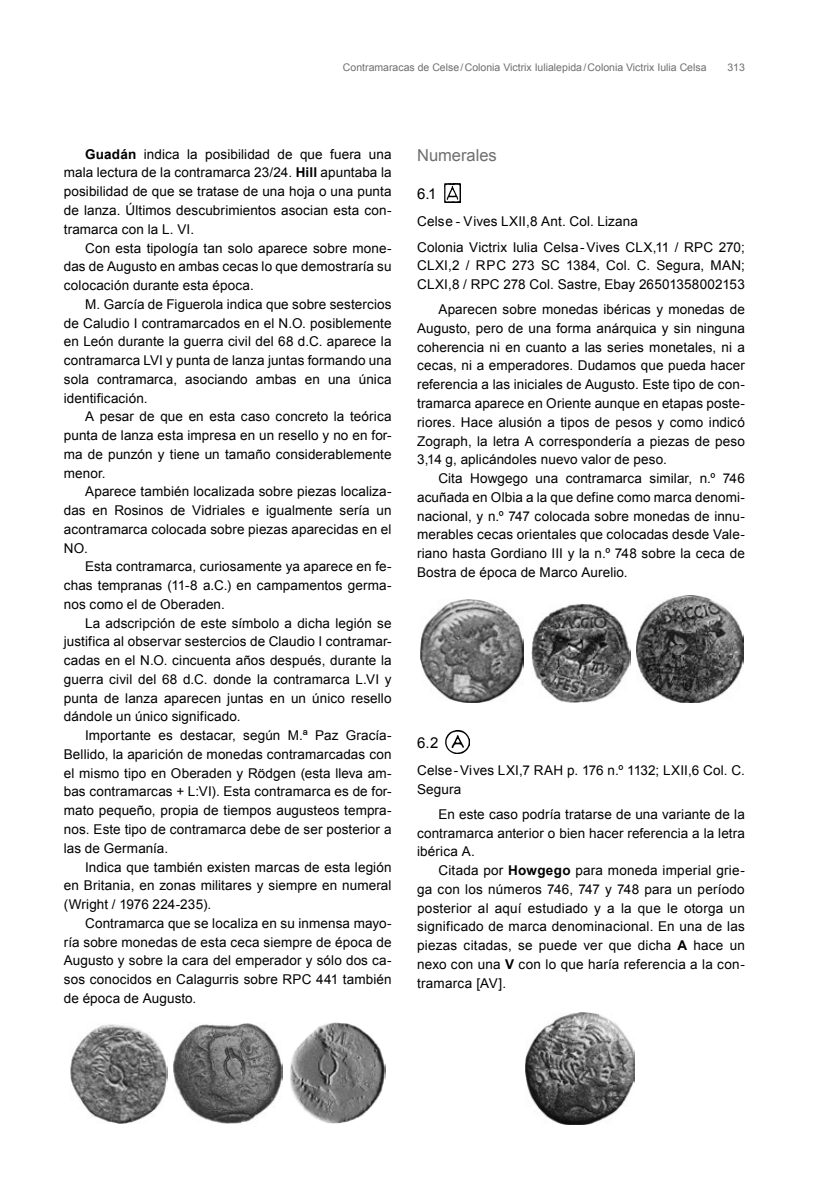
<style>
.page{position:relative;width:830px;height:1191px;background:#fff}
.page>*{position:absolute;margin:0;border:0;box-sizing:border-box;transform-origin:0 0}
.t1{font:16.5px "Arial";color:#706f6f}
.t2{font:15px "Arial";color:#000}
.t3{font:13.5px/18.8px "Arial";letter-spacing:.01em;color:#000;text-align:justify}
.t4{font:10.5px "Arial";color:#706f6f}
.s1{font-weight:700}
</style>
<div class="page">
<img style="left:70px;top:1024px;width:98px;height:99px">
<img style="left:173px;top:1023px;width:110px;height:100px">
<img style="left:290px;top:1022px;width:95px;height:101px">
<img style="left:444px;top:184px;width:16px;height:18px">
<img style="left:420px;top:599px;width:103px;height:103px">
<img style="left:531px;top:603px;width:99px;height:99px">
<img style="left:636px;top:595px;width:107px;height:107px">
<img style="left:445px;top:730px;width:24px;height:23px">
<img style="left:525px;top:1012px;width:109px;height:112px">
<p class="t4" style="left:343px;top:62px;width:365px">Contramaracas de Celse/Colonia Victrix Iulialepida/Colonia Victrix Iulia Celsa</p>
<p class="t4" style="left:727px;top:62px;width:19px">313</p>
<p class="t3" style="left:64px;top:145px;width:329px;text-indent:21px"><span class="s1">Guadán</span> indica la posibilidad de que fuera una mala lectura de la contramarca 23/24. <span class="s1">Hill</span> apuntaba la posibilidad de que se tratase de una hoja o una punta de lanza. Últimos descubrimientos asocian esta con&shy;tramarca con la L. VI.</p>
<p class="t3" style="left:64px;top:238px;width:329px;text-indent:21px">Con esta tipología tan solo aparece sobre mone&shy;das de Augusto en ambas cecas lo que demostraría su colocación durante esta época.</p>
<p class="t3" style="left:64px;top:295px;width:329px;text-indent:21px">M. García de Figuerola indica que sobre sestercios de Caludio I contramarcados en el N.O. posiblemente en León durante la guerra civil del 68 d.C. aparece la contramarca LVI y punta de lanza juntas formando una sola contramarca, asociando ambas en una única identificación.</p>
<p class="t3" style="left:64px;top:407px;width:329px;text-indent:21px">A pesar de que en esta caso concreto la teórica punta de lanza esta impresa en un resello y no en for&shy;ma de punzón y tiene un tamaño considerablemente menor.</p>
<p class="t3" style="left:64px;top:482px;width:329px;text-indent:21px">Aparece también localizada sobre piezas localiza&shy;das en Rosinos de Vidriales e igualmente sería un acontramarca colocada sobre piezas aparecidas en el NO.</p>
<p class="t3" style="left:64px;top:557px;width:329px;text-indent:21px">Esta contramarca, curiosamente ya aparece en fe&shy;chas tempranas (11-8 a.C.) en campamentos germa&shy;nos como el de Oberaden.</p>
<p class="t3" style="left:64px;top:613px;width:329px;text-indent:21px">La adscripción de este símbolo a dicha legión se justifica al observar sestercios de Claudio I contramar&shy;cadas en el N.O. cincuenta años después, durante la guerra civil del 68 d.C. donde la contramarca L.VI y punta de lanza aparecen juntas en un único resello dándole un único significado.</p>
<p class="t3" style="left:64px;top:726px;width:329px;text-indent:21px">Importante es destacar, según M.ª Paz Gracía-Bellido, la aparición de monedas contramarcadas con el mismo tipo en Oberaden y Rödgen (esta lleva am&shy;bas contramarcas + L:VI). Esta contramarca es de for&shy;mato pequeño, propia de tiempos augusteos tempra&shy;nos. Este tipo de contramarca debe de ser posterior a las de Germanía.</p>
<p class="t3" style="left:64px;top:857px;width:329px;text-indent:21px">Indica que también existen marcas de esta legión en Britania, en zonas militares y siempre en numeral (Wright / 1976 224-235).</p>
<p class="t3" style="left:64px;top:913px;width:329px;text-indent:21px">Contramarca que se localiza en su inmensa mayo&shy;ría sobre monedas de esta ceca siempre de época de Augusto y sobre la cara del emperador y sólo dos ca&shy;sos conocidos en Calagurris sobre RPC 441 también de época de Augusto.</p>
<p class="t1" style="left:417px;top:146px;width:81px">Numerales</p>
<p class="t2" style="left:417px;top:186px;width:21px">6.1</p>
<p class="t3" style="left:417px;top:209px;width:329px;line-height:25px">Celse - Vives LXII,8 Ant. Col. Lizana<br>Colonia Victrix Iulia Celsa-Vives CLX,11 / RPC 270;</p>
<p class="t3" style="left:417px;top:256px;width:329px">CLXI,2 / RPC 273 SC 1384, Col. C. Segura, MAN;<br>CLXI,8 / RPC 278 Col. Sastre, Ebay 26501358002153</p>
<p class="t3" style="left:417px;top:300px;width:329px;text-indent:21px">Aparecen sobre monedas ibéricas y monedas de Augusto, pero de una forma anárquica y sin ninguna coherencia ni en cuanto a las series monetales, ni a cecas, ni a emperadores. Dudamos que pueda hacer referencia a las iniciales de Augusto. Este tipo de con&shy;tramarca aparece en Oriente aunque en etapas poste&shy;riores. Hace alusión a tipos de pesos y como indicó Zograph, la letra A correspondería a piezas de peso 3,14 g, aplicándoles nuevo valor de peso.</p>
<p class="t3" style="left:417px;top:469px;width:329px;text-indent:21px">Cita Howgego una contramarca similar, n.º 746 acuñada en Olbia a la que define como marca denomi&shy;nacional, y n.º 747 colocada sobre monedas de innu&shy;merables cecas orientales que colocadas desde Vale&shy;riano hasta Gordiano III y la n.º 748 sobre la ceca de Bostra de época de Marco Aurelio.</p>
<p class="t2" style="left:417px;top:734px;width:23px">6.2</p>
<p class="t3" style="left:417px;top:761px;width:329px">Celse-Vives LXI,7 RAH p. 176 n.º 1132; LXII,6 Col. C.<br>Segura</p>
<p class="t3" style="left:417px;top:804px;width:329px;text-indent:21px">En este caso podría tratarse de una variante de la contramarca anterior o bien hacer referencia a la letra ibérica A.</p>
<p class="t3" style="left:417px;top:861px;width:329px;text-indent:21px">Citada por <span class="s1">Howgego</span> para moneda imperial grie&shy;ga con los números 746, 747 y 748 para un período posterior al aquí estudiado y a la que le otorga un significado de marca denominacional. En una de las piezas citadas, se puede ver que dicha <span class="s1">A</span> hace un nexo con una <span class="s1">V</span> con lo que haría referencia a la con&shy;tramarca [AV].</p>
</div>
